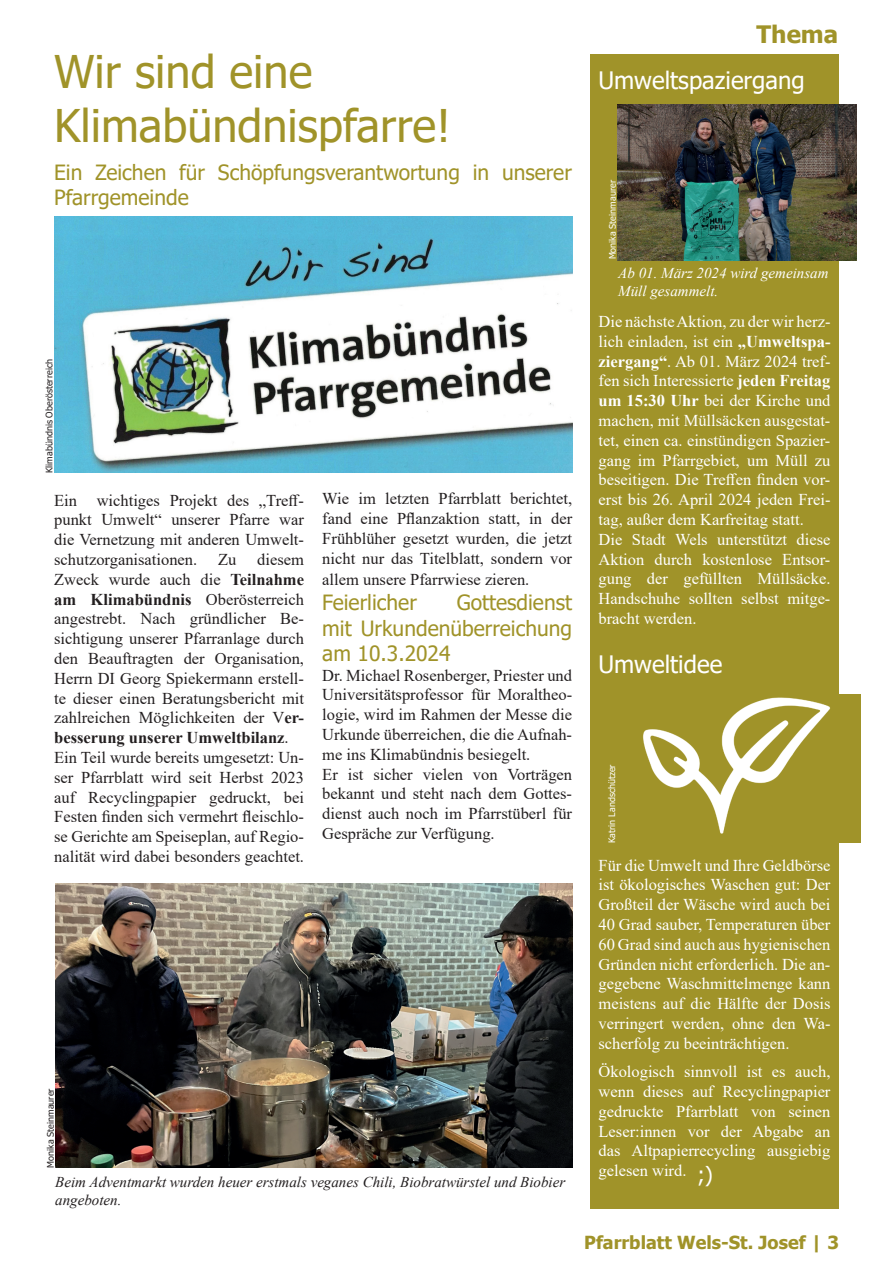
<style>
.page{position:relative;width:893px;height:1263px;background:#fff}
.page>*{position:absolute;margin:0;border:0;box-sizing:border-box;transform-origin:0 0}
.t1{font:45px/54px "Tahoma";color:#a09329}
.t2{font:24px "Tahoma";color:#fff}
.t3{font:700 24px "Tahoma";color:#a09329}
.t4{font:21px/25.2px "Tahoma";color:#a09329}
.t5{font:21px "Tahoma";color:#fff}
.t6{font:700 18px "Tahoma";color:#a09329}
.t7{font:16.5px/19.8px "Times New Roman";color:#231f20;text-align:justify}
.t8{font:16.5px/19.8px "Times New Roman";color:#fff;text-align:justify}
.t9{font:italic 15px/18px "Times New Roman";color:#231f20}
.t10{font:italic 15px/18px "Times New Roman";color:#fff}
.t11{font:9px "Tahoma";color:#231f20}
.t12{font:9px "Tahoma";color:#fff}
.s1{font-weight:700}
</style>
<div class="page">
<div style="left:839px;top:694px;width:21px;height:149px;background:#a09329"></div>
<img style="left:55px;top:884px;width:517px;height:284px">
<img style="left:54px;top:216px;width:518px;height:257px">
<div style="left:590px;top:54px;width:249px;height:1155px;background:#a09329"></div>
<img style="left:617px;top:104px;width:240px;height:156px">
<img style="left:643px;top:697px;width:188px;height:137px">
<h1 class="t1" style="left:54px;top:48px;width:398px">Wir sind eine<br>Klimabündnispfarre!</h1>
<p class="t4" style="left:54px;top:161px;width:519px">Ein Zeichen für Schöpfungsverantwortung in unserer<br>Pfarrgemeinde</p>
<p class="t11" style="left:43px;top:473px;width:115px;rotate:-90deg">Klimabündnis Oberösterreich</p>
<p class="t7" style="left:54px;top:490px;width:251px">Ein wichtiges Projekt des „Treff&shy;punkt Umwelt“ unserer Pfarre war die Vernetzung mit anderen Umwelt&shy;schutzorganisationen.</p>
<p class="t7" style="left:54px;top:549px;width:251px;text-align:left;text-indent:203px">diesem Zweck wurde auch die <span class="s1">Teilnahme am Klimabündnis</span> Oberösterreich angestrebt. Nach gründlicher Be&shy;sichtigung unserer Pfarranlage durch den Beauftragten der Organisation, Herrn DI Georg Spiekermann erstell&shy;te dieser einen Beratungsbericht mit zahlreichen Möglichkeiten der V<span class="s1">er&shy;besserung unserer Umweltbilanz</span>.<br>Ein Teil wurde bereits umgesetzt: Un&shy;ser Pfarrblatt wird seit Herbst 2023 auf Recyclingpapier gedruckt, bei Festen finden sich vermehrt fleischlo&shy;se Gerichte am Speiseplan, auf Regio&shy;nalität wird dabei besonders geachtet.</p>
<p class="t7" style="left:218px;top:549px;width:20px">Zu</p>
<p class="t7" style="left:322px;top:488px;width:251px">Wie im letzten Pfarrblatt berichtet, fand eine Pflanzaktion statt, in der Frühblüher gesetzt wurden, die jetzt nicht nur das Titelblatt, sondern vor</p>
<p class="t7" style="left:322px;top:569px;width:209px">allem unsere Pfarrwiese zieren.</p>
<p class="t4" style="left:322px;top:591px;width:96px">Feierlicher</p>
<p class="t4" style="left:322px;top:591px;width:251px;text-align:justify;text-indent:135px">Gottesdienst mit Urkundenüberreichung am 10.3.2024</p>
<p class="t7" style="left:322px;top:665px;width:251px;text-align:left">Dr. Michael Rosenberger, Priester und Universitätsprofessor für Moraltheo&shy;logie, wird im Rahmen der Messe die Urkunde überreichen, die die Aufnah&shy;me ins Klimabündnis besiegelt.<br>Er ist sicher vielen von Vorträgen bekannt und steht nach dem Gottes&shy;dienst auch noch im Pfarrstüberl für Gespräche zur Verfügung.</p>
<p class="t11" style="left:45px;top:1168px;width:81px;rotate:-90deg">Monika Steinmaurer</p>
<p class="t9" style="left:55px;top:1172px;width:511px">Beim Adventmarkt wurden heuer erstmals veganes Chili, Biobratwürstel und Biobier angeboten.</p>
<h2 class="t3" style="left:757px;top:17px;width:83px">Thema</h2>
<h2 class="t2" style="left:598px;top:65px;width:208px">Umweltspaziergang</h2>
<p class="t12" style="left:607px;top:259px;width:81px;rotate:-90deg">Monika Steinmaurer</p>
<p class="t10" style="left:618px;top:263px;width:212px">Ab 01. März 2024 wird gemeinsam<br>Müll gesammelt.</p>
<p class="t8" style="left:598px;top:311px;width:233px;text-align:left">Die nächste Aktion, zu der wir herz&shy;lich einladen, ist ein <span class="s1">„Umweltspa&shy;ziergang“</span>. Ab 01. März 2024 tref&shy;fen sich Interessierte <span class="s1">jeden Freitag um 15:30 Uhr</span> bei der Kirche und machen, mit Müllsäcken ausgestat&shy;tet, einen ca. einstündigen Spazier&shy;gang im Pfarrgebiet, um Müll zu beseitigen. Die Treffen finden vor&shy;erst bis 26. April 2024 jeden Frei&shy;tag, außer dem Karfreitag statt.<br>Die Stadt Wels unterstützt diese<br>Aktion durch kostenlose Entsor&shy;gung der gefüllten Müllsäcke.<br>Handschuhe sollten selbst mitge&shy;bracht werden.</p>
<h2 class="t2" style="left:598px;top:648px;width:125px">Umweltidee</h2>
<p class="t12" style="left:606px;top:843px;width:80px;rotate:-90deg">Katrin Landschützer</p>
<p class="t8" style="left:598px;top:855px;width:233px">Für die Umwelt und Ihre Geldbörse ist ökologisches Waschen gut: Der Großteil der Wäsche wird auch bei 40 Grad sauber, Temperaturen über 60 Grad sind auch aus hygienischen Gründen nicht erforderlich. Die an&shy;gegebene Waschmittelmenge kann meistens auf die Hälfte der Dosis verringert werden, ohne den Wa&shy;scherfolg zu beeinträchtigen.</p>
<p class="t8" style="left:598px;top:1061px;width:233px">Ökologisch sinnvoll ist es auch, wenn dieses auf Recyclingpapier gedruckte Pfarrblatt von seinen Leser:innen vor der Abgabe an das Altpapierrecycling ausgiebig gelesen wird.</p>
<p class="t5" style="left:697px;top:1160px;width:17px">;)</p>
<p class="t6" style="left:584px;top:1230px;width:256px">Pfarrblatt Wels-St. Josef | 3</p>
</div>
